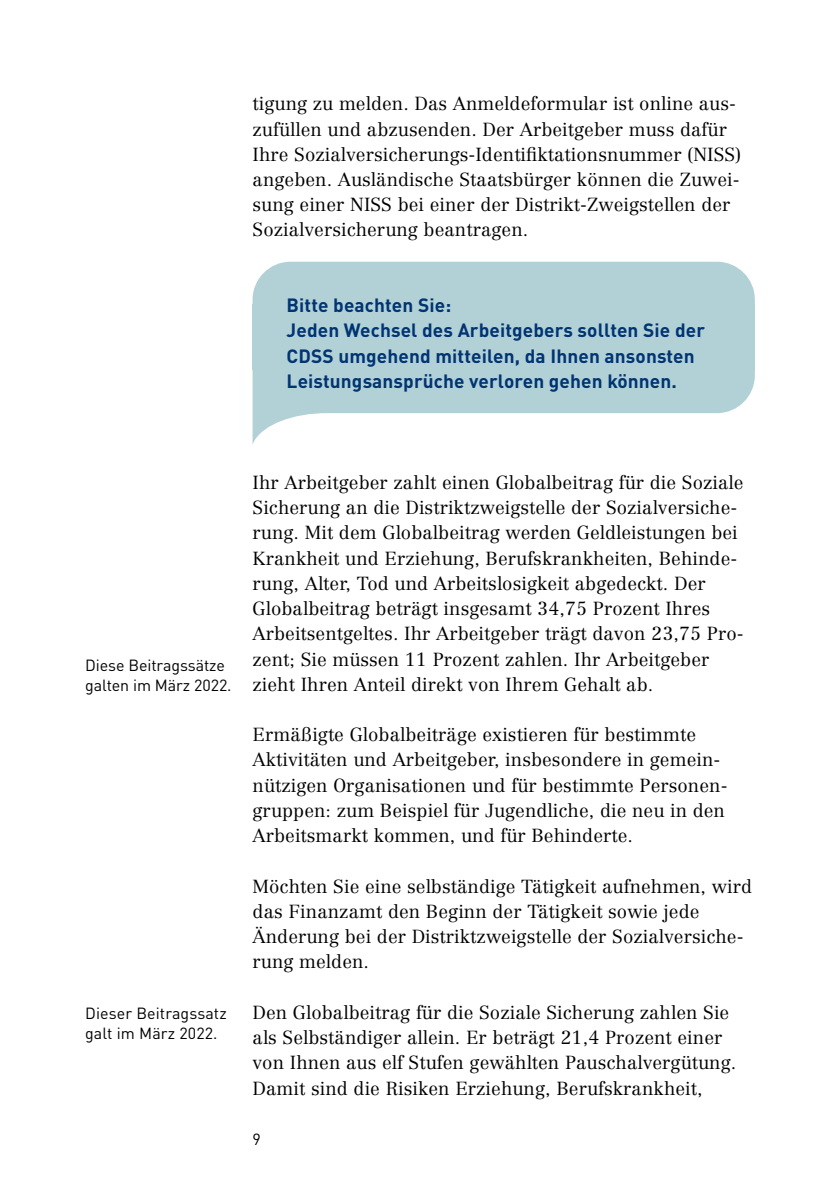
<style>
.page{position:relative;width:840px;height:1191px;background:#fff}
.page>*{position:absolute;margin:0;border:0;box-sizing:border-box;transform-origin:0 0}
.t1{font:700 19px/25.2px "DIN Pro";letter-spacing:.005em;color:#003472}
.t2{font:300 18.6px/25.2px "Centennial LT Pro";letter-spacing:.005em;color:#000}
.t3{font:16px/20.2px "DIN Pro";letter-spacing:-.005em;color:#000}
</style>
<div class="page">
<svg style="left:252px;top:370px;width:502px;height:74px"></svg>
<div style="left:252px;top:262px;width:502px;height:42px;background:#b2d1d7"></div>
<div style="left:252px;top:304px;width:502px;height:66px;background:#b2d1d7"></div>
<p class="t2" style="left:252px;top:91px;width:490px">tigung zu melden. Das Anmeldeformular ist online aus&shy;zufüllen und abzusenden. Der Arbeitgeber muss dafür Ihre Sozialversicherungs-Identifiktationsnummer (NISS) angeben. Ausländische Staatsbürger können die Zuwei&shy;sung einer NISS bei einer der Distrikt-Zweigstellen der Sozialversicherung beantragen.</p>
<h3 class="t1" style="left:286px;top:290px;width:166px">Bitte beachten Sie:</h3>
<p class="t1" style="left:286px;top:316px;width:420px">Jeden Wechsel des Arbeitgebers sollten Sie der<br>CDSS umgehend mitteilen, da Ihnen ansonsten<br>Leistungsansprüche verloren gehen können.</p>
<p class="t3" style="left:85px;top:653px;width:148px">Diese Beitragssätze galten im März 2022.</p>
<p class="t3" style="left:85px;top:1001px;width:143px">Dieser Beitragssatz galt im März 2022.</p>
<p class="t2" style="left:252px;top:469px;width:492px">Ihr Arbeitgeber zahlt einen Globalbeitrag für die Soziale Sicherung an die Distriktzweigstelle der Sozialversiche&shy;rung. Mit dem Globalbeitrag werden Geldleistungen bei Krankheit und Erziehung, Berufskrankheiten, Behinde&shy;rung, Alter, Tod und Arbeitslosigkeit abgedeckt. Der Globalbeitrag beträgt insgesamt 34,75 Prozent Ihres Arbeitsentgeltes. Ihr Arbeitgeber trägt davon 23,75 Pro&shy;zent; Sie müssen 11 Prozent zahlen. Ihr Arbeitgeber zieht Ihren Anteil direkt von Ihrem Gehalt ab.</p>
<p class="t2" style="left:252px;top:722px;width:476px">Ermäßigte Globalbeiträge existieren für bestimmte Aktivitäten und Arbeitgeber, insbesondere in gemein&shy;nützigen Organisationen und für bestimmte Personen&shy;gruppen: zum Beispiel für Jugendliche, die neu in den Arbeitsmarkt kommen, und für Behinderte.</p>
<p class="t2" style="left:252px;top:873px;width:500px">Möchten Sie eine selbständige Tätigkeit aufnehmen, wird das Finanzamt den Beginn der Tätigkeit sowie jede Änderung bei der Distriktzweigstelle der Sozialversiche&shy;rung melden.</p>
<p class="t2" style="left:252px;top:999px;width:485px">Den Globalbeitrag für die Soziale Sicherung zahlen Sie als Selbständiger allein. Er beträgt 21,4 Prozent einer von Ihnen aus elf Stufen gewählten Pauschalvergütung.<br>Damit sind die Risiken Erziehung, Berufskrankheit,</p>
<p class="t3" style="left:252px;top:1127px;width:10px">9</p>
</div>
